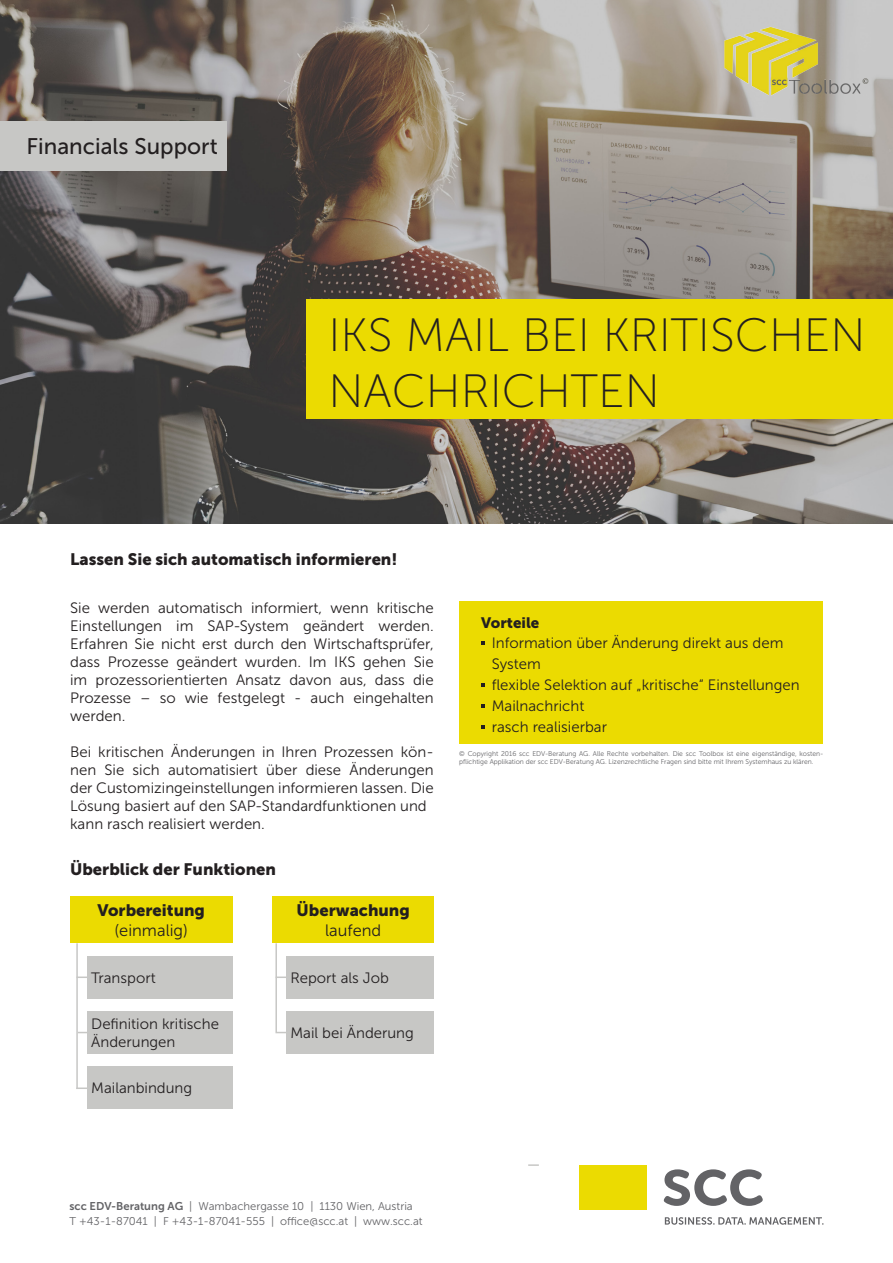
<style>
.page{position:relative;width:893px;height:1263px;background:#fff}
.page>*{position:absolute;margin:0;border:0;box-sizing:border-box;transform-origin:0 0}
.t1{font:46.65px/55.9px "Museo Sans 100";color:#231f20}
.t2{font:22.5px "Museo Sans 500";color:#231f20}
.t3{font:16.5px "Museo Sans 900";color:#231f20}
.t4{font:16.5px "Museo Sans 300";color:#231f20}
.t5{font:15px/18px "Museo Sans 300";color:#231f20;text-align:justify}
.t6{font:15px "Museo Sans 900";color:#231f20}
.t7{font:11.25px/14.2px "Museo Sans 300";color:#636366}
.t8{font:9px "Minion Pro";color:#3f3d30}
.t9{font:6.9px/8.2px "Museo Sans 300";color:#636366}
.s1{font-family:"Museo Sans 700"}
</style>
<div class="page">
<img style="left:0;top:0;width:893px;height:523px">
<div style="left:306px;top:300px;width:587px;height:119px;background:#ebdb01"></div>
<div style="left:0;top:121px;width:227px;height:50px;background:#c7c7c5"></div>
<svg style="left:663px;top:1169px;width:100px;height:37px"></svg>
<div style="left:580px;top:1165px;width:67px;height:45px;background:#ebdb01"></div>
<svg style="left:665px;top:1217px;width:158px;height:8px"></svg>
<img style="left:720px;top:23px;width:147px;height:77px">
<svg style="left:528px;top:1164px;width:11px;height:2px"></svg>
<div style="left:459px;top:602px;width:364px;height:142px;background:#ebdb01"></div>
<svg style="left:481px;top:641px;width:4px;height:4px"></svg>
<svg style="left:481px;top:683px;width:4px;height:4px"></svg>
<svg style="left:481px;top:704px;width:4px;height:4px"></svg>
<svg style="left:481px;top:725px;width:4px;height:4px"></svg>
<div style="left:273px;top:896px;width:161px;height:47px;background:#ebdb01"></div>
<div style="left:70px;top:896px;width:162px;height:47px;background:#ebdb01"></div>
<div style="left:87px;top:956px;width:145px;height:42px;background:#c7c7c5"></div>
<div style="left:87px;top:1011px;width:145px;height:43px;background:#c7c7c5"></div>
<hr style="left:76px;top:943px;width:2px;height:146px;background:#c7c7c5">
<svg style="left:78px;top:976px;width:9px;height:2px"></svg>
<div style="left:286px;top:956px;width:148px;height:42px;background:#c7c7c5"></div>
<div style="left:286px;top:1011px;width:148px;height:43px;background:#c7c7c5"></div>
<hr style="left:275px;top:943px;width:2px;height:90px;background:#c7c7c5">
<svg style="left:277px;top:976px;width:9px;height:2px"></svg>
<div style="left:87px;top:1066px;width:145px;height:43px;background:#c7c7c5"></div>
<svg style="left:76px;top:1087px;width:11px;height:2px"></svg>
<p class="t2" style="left:27px;top:133px;width:193px">Financials Support</p>
<p class="t8" style="left:862px;top:75px;width:8px">©</p>
<p class="t1" style="left:328px;top:307px;width:539px">IKS MAIL BEI KRITISCHEN<br>NACHRICHTEN</p>
<p class="t3" style="left:70px;top:550px;width:329px">Lassen Sie sich automatisch informieren!</p>
<p class="t5" style="left:70px;top:599px;width:365px">Sie werden automatisch informiert, wenn kritische Einstellungen im SAP-System geändert werden.<br>Erfahren Sie nicht erst durch den Wirtschaftsprüfer, dass Prozesse geändert wurden. Im IKS gehen Sie im prozessorientierten Ansatz davon aus, dass die Prozesse – so wie festgelegt - auch eingehalten werden.</p>
<p class="t5" style="left:70px;top:743px;width:365px">Bei kritischen Änderungen in Ihren Prozessen kön&shy;nen Sie sich automatisiert über diese Änderungen der Customizingeinstellungen informieren lassen. Die Lösung basiert auf den SAP-Standardfunktionen und</p>
<p class="t5" style="left:70px;top:815px;width:196px">kann rasch realisiert werden.</p>
<p class="t3" style="left:70px;top:860px;width:207px">Überblick der Funktionen</p>
<p class="t3" style="left:97px;top:901px;width:109px">Vorbereitung</p>
<p class="t4" style="left:114px;top:921px;width:75px">(einmalig)</p>
<p class="t5" style="left:91px;top:969px;width:66px">Transport</p>
<p class="t5" style="left:91px;top:1015px;width:129px">Definition kritische</p>
<p class="t5" style="left:91px;top:1033px;width:86px">Änderungen</p>
<p class="t5" style="left:91px;top:1079px;width:102px">Mailanbindung</p>
<p class="t3" style="left:297px;top:901px;width:115px">Überwachung</p>
<p class="t4" style="left:325px;top:921px;width:58px">laufend</p>
<p class="t5" style="left:290px;top:969px;width:100px">Report als Job</p>
<p class="t5" style="left:290px;top:1024px;width:125px">Mail bei Änderung</p>
<p class="t6" style="left:481px;top:614px;width:60px">Vorteile</p>
<p class="t5" style="left:492px;top:632px;width:293px;line-height:21px">Information über Änderung direkt aus dem<br>System</p>
<p class="t5" style="left:492px;top:676px;width:309px">flexible Selektion auf „kritische“ Einstellungen</p>
<p class="t5" style="left:492px;top:697px;width:94px">Mailnachricht</p>
<p class="t5" style="left:492px;top:718px;width:117px">rasch realisierbar</p>
<p class="t9" style="left:459px;top:749px;width:366px">© Copyright 2016 scc EDV-Beratung AG. Alle Rechte vorbehalten. Die scc Toolbox ist eine eigenständige, kosten&shy;pflichtige Applikation der scc EDV-Beratung AG. Lizenzrechtliche Fragen sind bitte mit Ihrem Systemhaus zu klären.</p>
<p class="t7" style="left:70px;top:1199px;width:355px"><span class="s1">scc EDV-Beratung AG</span> | Wambachergasse 10 | 1130 Wien, Austria<br>T +43-1-87041 | F +43-1-87041-555 | office@scc.at | www.scc.at</p>
</div>
